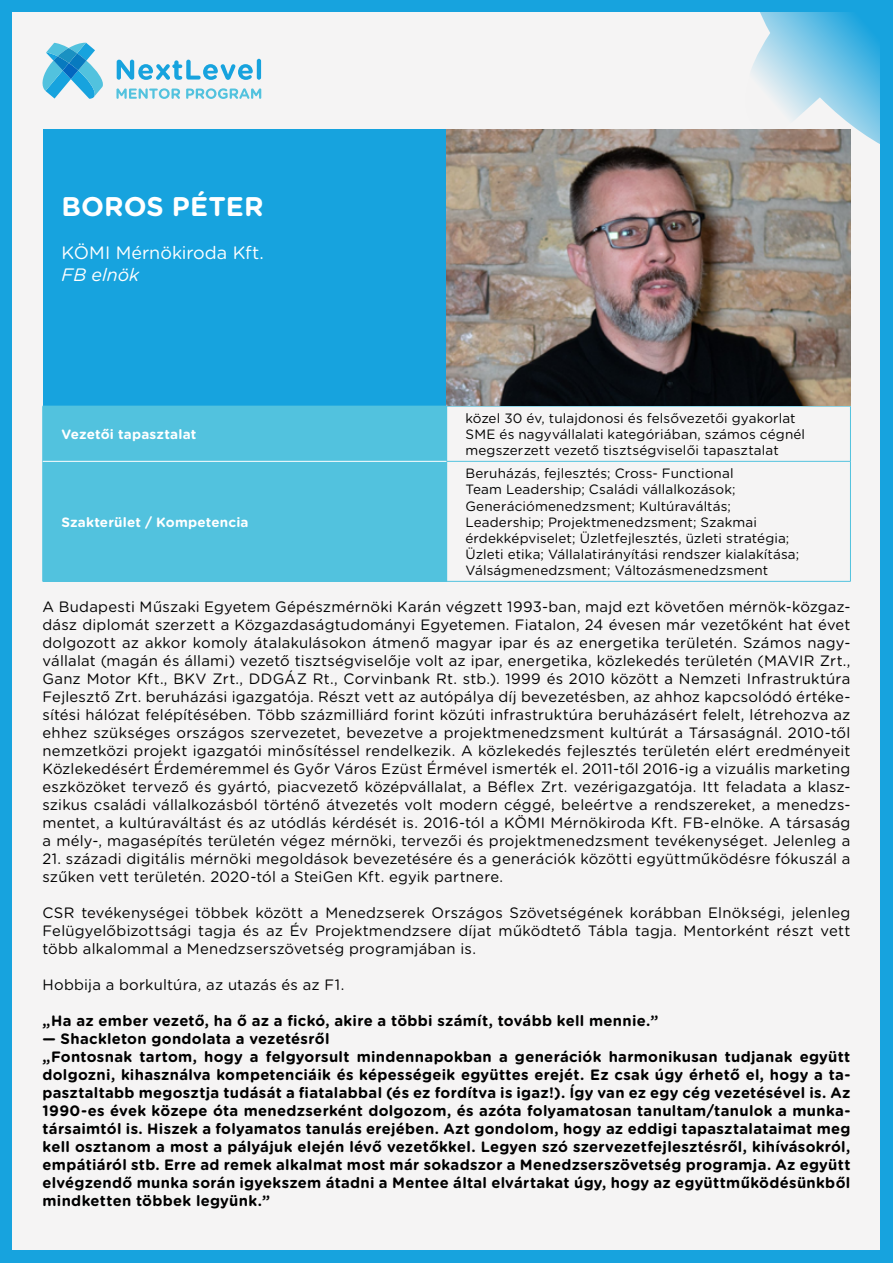
<style>
.page{position:relative;width:893px;height:1263px;background:#17a3de}
.page>*{position:absolute;margin:0;border:0;box-sizing:border-box;transform-origin:0 0}
.t1{font:700 27px "Gotham Rounded";color:#fff}
.t2{font:18px "Gotham Rounded";color:#fff}
.t3{font:italic 18px "Gotham Rounded";letter-spacing:-.005em;color:#fff}
.t4{font:15px/18px "Gotham Rounded";letter-spacing:.015em;color:#000;text-align:justify}
.t5{font:700 15px/18px "Gotham Rounded";letter-spacing:.02em;color:#000}
.t6{font:13.5px/16.2px "Gotham Rounded";letter-spacing:.01em;color:#000}
.t7{font:700 13.5px "Gotham Rounded";letter-spacing:.01em;color:#fff}
</style>
<div class="page">
<div style="left:13px;top:13px;width:867px;height:1237px;background:#f5f4f4"></div>
<svg style="left:736px;top:12px;width:144px;height:165px"></svg>
<svg style="left:116px;top:88px;width:64px;height:11px"></svg>
<svg style="left:186px;top:88px;width:75px;height:11px"></svg>
<svg style="left:117px;top:60px;width:136px;height:20px"></svg>
<hr style="left:257px;top:59px;width:4px;height:21px;background:#17a3de;border-radius:2px">
<svg style="left:42px;top:43px;width:61px;height:56px"></svg>
<div style="left:43px;top:130px;width:403px;height:276px;background:#17a3de"></div>
<div style="left:43px;top:406px;width:404px;height:55px;background:#52c2de"></div>
<div style="left:43px;top:461px;width:404px;height:120px;background:#52c2de"></div>
<hr style="left:42px;top:406px;width:1px;height:55px;background:#52c2de">
<hr style="left:850px;top:406px;width:1px;height:55px;background:#52c2de">
<hr style="left:42px;top:461px;width:1px;height:120px;background:#52c2de">
<hr style="left:850px;top:461px;width:1px;height:120px;background:#52c2de">
<hr style="left:43px;top:581px;width:404px;height:1px;background:#52c2de">
<hr style="left:447px;top:581px;width:404px;height:1px;background:#52c2de">
<hr style="left:447px;top:406px;width:404px;height:1px;background:#52c2de">
<hr style="left:447px;top:461px;width:403px;height:1px;background:#52c2de">
<hr style="left:43px;top:461px;width:403px;height:1px;background:#fff">
<img style="left:446px;top:130px;width:404px;height:276px">
<h1 class="t1" style="left:62px;top:187px;width:203px">BOROS PÉTER</h1>
<p class="t2" style="left:62px;top:241px;width:204px">KÖMI Mérnökiroda Kft.</p>
<p class="t3" style="left:62px;top:262px;width:79px">FB elnök</p>
<p class="t7" style="left:61px;top:424px;width:136px">Vezetői tapasztalat</p>
<p class="t7" style="left:61px;top:512px;width:189px">Szakterület / Kompetencia</p>
<p class="t6" style="left:465px;top:409px;width:341px">közel 30 év, tulajdonosi és felsővezetői gyakorlat<br>SME és nagyvállalati kategóriában, számos cégnél megszerzett vezető tisztségviselői tapasztalat</p>
<p class="t6" style="left:465px;top:465px;width:335px">Beruházás, fejlesztés; Cross- Functional<br>Team Leadership; Családi vállalkozások; Generációmenedzsment; Kultúraváltás; Leadership; Projektmenedzsment; Szakmai érdekképviselet; Üzletfejlesztés, üzleti stratégia; Üzleti etika; Vállalatirányítási rendszer kialakítása; Válságmenedzsment; Változásmenedzsment</p>
<p class="t4" style="left:43px;top:596px;width:809px">A Budapesti Műszaki Egyetem Gépészmérnöki Karán végzett 1993-ban, majd ezt követően mérnök-közgaz&shy;dász diplomát szerzett a Közgazdaságtudományi Egyetemen. Fiatalon, 24 évesen már vezetőként hat évet dolgozott az akkor komoly átalakulásokon átmenő magyar ipar és az energetika területén. Számos nagy&shy;vállalat (magán és állami) vezető tisztségviselője volt az ipar, energetika, közlekedés területén (MAVIR Zrt., Ganz Motor Kft., BKV Zrt., DDGÁZ Rt., Corvinbank Rt. stb.). 1999 és 2010 között a Nemzeti Infrastruktúra Fejlesztő Zrt. beruházási igazgatója. Részt vett az autópálya díj bevezetésben, az ahhoz kapcsolódó értéke&shy;sítési hálózat felépítésében. Több százmilliárd forint közúti infrastruktúra beruházásért felelt, létrehozva az ehhez szükséges országos szervezetet, bevezetve a projektmenedzsment kultúrát a Társaságnál. 2010-től nemzetközi projekt igazgatói minősítéssel rendelkezik. A közlekedés fejlesztés területén elért eredményeit Közlekedésért Érdeméremmel és Győr Város Ezüst Érmével ismerték el. 2011-től 2016-ig a vizuális marketing eszközöket tervező és gyártó, piacvezető középvállalat, a Béflex Zrt. vezérigazgatója. Itt feladata a klas - szikus családi vállalkozásból történő átvezetés volt modern céggé, beleértve a rendszereket, a menedzs&shy;mentet, a kultúraváltást és az utódlás kérdését is. 2016-tól a KÖMI Mérnökiroda Kft. FB-elnöke. A társaság a mély-, magasépítés területén végez mérnöki, tervezői és projektmenedzsment tevékenységet. Jelenleg a</p>
<p class="t4" style="left:43px;top:848px;width:809px">21. századi digitális mérnöki megoldások bevezetésére és a generációk közötti együttműködésre fókuszál a szűken vett területén. 2020-tól a SteiGen Kft. egyik partnere.</p>
<p class="t4" style="left:43px;top:902px;width:809px">CSR tevékenységei többek között a Menedzserek Országos Szövetségének korábban Elnökségi, jelenleg Felügyelőbizottsági tagja és az Év Projektmendzsere díjat működtető Tábla tagja. Mentorként részt vett több alkalommal a Menedzserszövetség programjában is.</p>
<p class="t4" style="left:43px;top:974px;width:303px">Hobbija a borkultúra, az utazás és az F1.</p>
<p class="t5" style="left:43px;top:1011px;width:617px">„Ha az ember vezető, ha ő az a fickó, akire a többi számít, tovább kell mennie.”</p>
<p class="t5" style="left:43px;top:1029px;width:809px">— Shackleton gondolata a vezetésről<br>„Fontosnak tartom, hogy a felgyorsult mindennapokban a generációk harmonikusan tudjanak együtt dolgozni, kihasználva kompetenciáik és képességeik együttes erejét. Ez csak úgy érhető el, hogy a ta&shy;pasztaltabb megosztja tudását a fiatalabbal (és ez fordítva is igaz!). Így van ez egy cég vezetésével is. Az 1990-es évek közepe óta menedzserként dolgozom, és azóta folyamatosan tanultam/tanulok a munka&shy;társaimtól is. Hiszek a folyamatos tanulás erejében. Azt gondolom, hogy az eddigi tapasztalataimat meg kell osztanom a most a pályájuk elején lévő vezetőkkel. Legyen szó szervezetfejlesztésről, kihívásokról, empátiáról stb. Erre ad remek alkalmat most már sokadszor a Menedzserszövetség programja. Az együtt elvégzendő munka során igyekszem átadni a Mentee által elvártakat úgy, hogy az együttműködésünkből mindketten többek legyünk.”</p>
</div>
